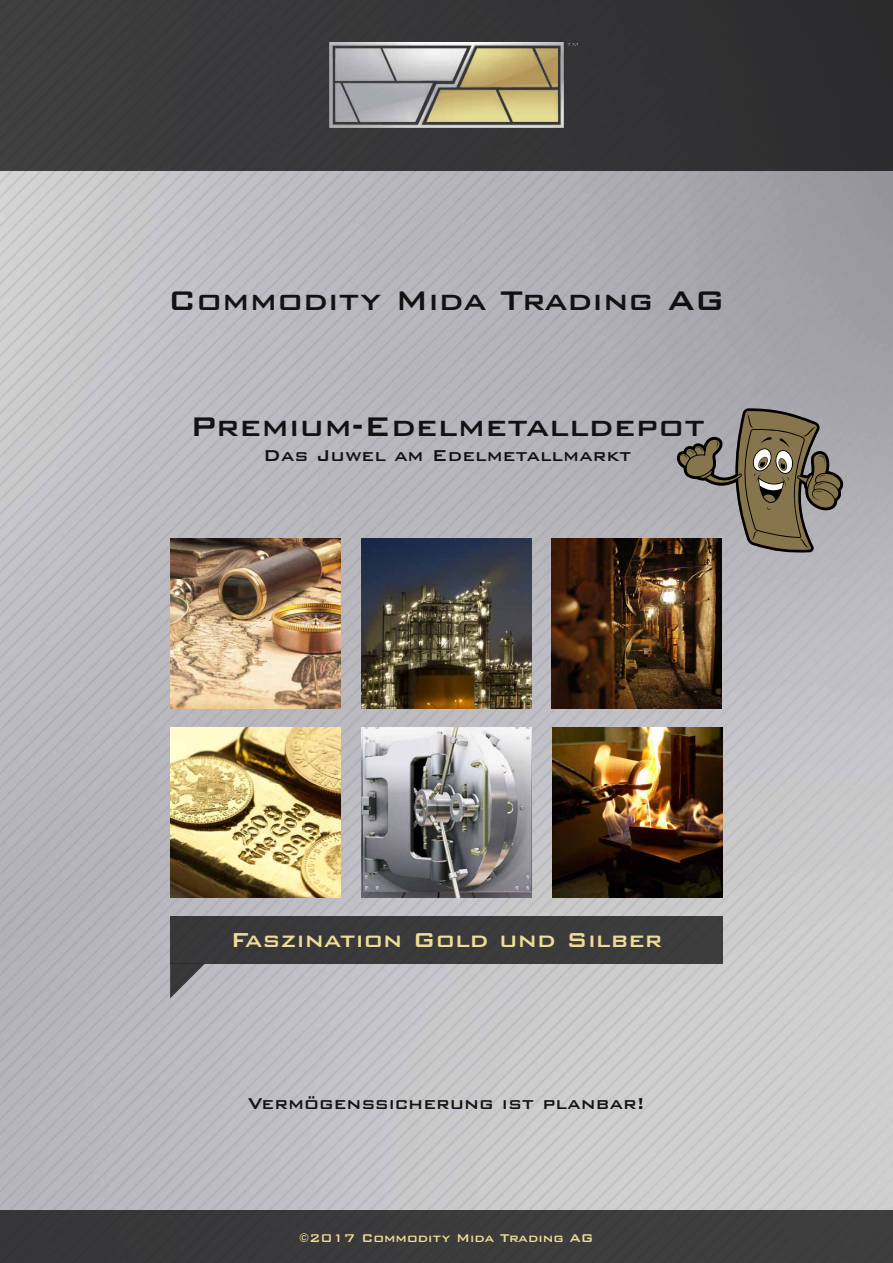
<style>
.page{position:relative;width:893px;height:1263px;background:#fff}
.page>*{position:absolute;margin:0;border:0;box-sizing:border-box;transform-origin:0 0}
.t1{font:500 36px "Bank Gothic BT";color:#000}
.t2{font:500 27px "Bank Gothic BT";color:#eddd96}
.t3{font:500 21px "Bank Gothic BT";color:#000}
.t4{font:500 15px "Bank Gothic BT";color:#eddd96}
.s1{font-size:12px}
</style>
<div class="page">
<img style="left:0;top:170px;width:893px;height:1040px">
<div style="left:0;top:0;width:893px;height:170px;background:#363637"></div>
<div style="left:0;top:1210px;width:893px;height:53px;background:#3b3b3c"></div>
<img style="left:329px;top:43px;width:249px;height:85px">
<img style="left:361px;top:538px;width:170px;height:170px">
<img style="left:552px;top:538px;width:170px;height:170px">
<img style="left:553px;top:727px;width:170px;height:170px">
<img style="left:361px;top:727px;width:170px;height:170px">
<img style="left:170px;top:727px;width:170px;height:170px">
<img style="left:170px;top:538px;width:170px;height:170px">
<div style="left:170px;top:916px;width:553px;height:48px;background:#3b3a3c"></div>
<svg style="left:170px;top:964px;width:35px;height:34px"></svg>
<svg style="left:673px;top:405px;width:174px;height:174px"></svg>
<h1 class="t1" style="left:168px;top:281px;width:559px">Commodity Mida Trading AG</h1>
<h1 class="t1" style="left:189px;top:406px;width:517px">Premium-Edelmetalldepot</h1>
<p class="t3" style="left:263px;top:444px;width:370px">Das Juwel am Edelmetallmarkt</p>
<p class="t2" style="left:230px;top:925px;width:433px">Faszination Gold und Silber</p>
<p class="t3" style="left:248px;top:1092px;width:398px">Vermögenssicherung ist planbar!</p>
<p class="t4" style="left:299px;top:1230px;width:296px"><span class="s1">©</span>2017 Commodity Mida Trading AG</p>
</div>
